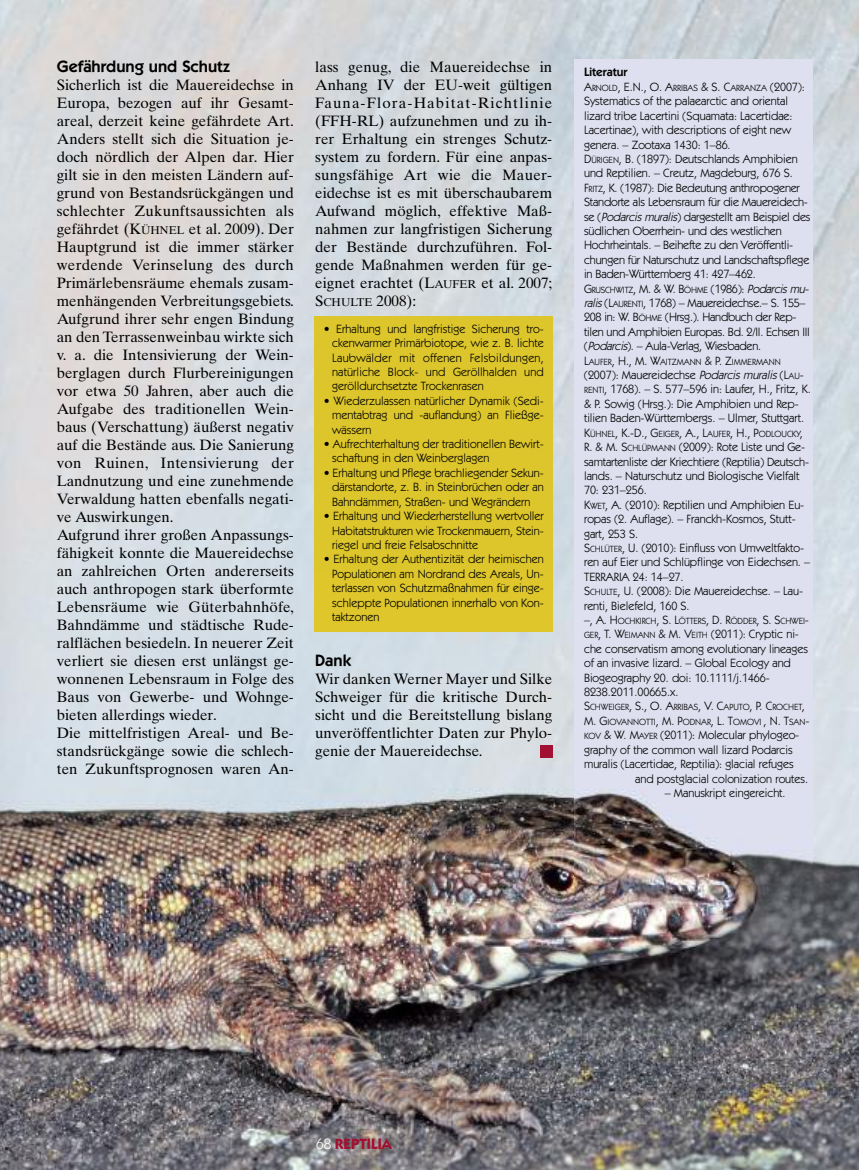
<style>
.page{position:relative;width:859px;height:1170px;background:#fff}
.page>*{position:absolute;margin:0;border:0;box-sizing:border-box;transform-origin:0 0}
.t1{font:600 16.5px "Itc Kabel";color:#000}
.t2{font:15px/18px "Times Ten";color:#000;text-align:justify}
.t3{font:700 15px "Itc Kabel";color:#a21032}
.t4{font:12px/14.4px "Itc Kabel";letter-spacing:-.005em;color:#000;text-align:justify}
.t5{font:9px/14.4px "Itc Kabel";letter-spacing:-.005em;color:#000}
.s1{font-size:11.25px}
.s2{font-weight:600}
.s3{font-size:9px}
.s4{font-style:italic}
.s5{font-size:12px}
.s6{font-weight:400;color:#fff}
</style>
<div class="page">
<svg style="left:0;top:0;width:859px;height:572px;background:#d5d8dc"></svg>
<div style="left:315px;top:316px;width:238px;height:316px;background:#ddc62b"></div>
<div style="left:574px;top:60px;width:238px;height:824px;background:#dedfef"></div>
<img style="left:0;top:572px;width:859px;height:597px">
<img style="left:315px;top:572px;width:238px;height:60px">
<img style="left:574px;top:572px;width:238px;height:312px">
<div style="left:540px;top:745px;width:13px;height:12px;background:#a21032"></div>
<h1 class="t1" style="left:57px;top:61px;width:175px">Gefährdung und Schutz</h1>
<p class="t2" style="left:57px;top:77px;width:239px;text-align:left">Sicherlich ist die Mauereidechse in Europa, bezogen auf ihr Gesamt&shy;areal, derzeit keine gefährdete Art.<br>Anders stellt sich die Situation je&shy;doch nördlich der Alpen dar. Hier gilt sie in den meisten Ländern auf&shy;grund von Bestandsrückgängen und schlechter Zukunftsaussichten als gefährdet (K<span class="s1">ÜHNEL</span> et al. 2009). Der Hauptgrund ist die immer stärker werdende Verinselung des durch Primärlebensräume ehemals zusam&shy;menhängenden Verbreitungsgebiets.<br>Aufgrund ihrer sehr engen Bindung an den Terrassenweinbau wirkte sich v. a. die Intensivierung der Wein&shy;berglagen durch Flurbereinigungen vor etwa 50 Jahren, aber auch die Aufgabe des traditionellen Wein&shy;baus (Verschattung) äußerst negativ auf die Bestände aus. Die Sanierung von Ruinen, Intensivierung der Landnutzung und eine zunehmende Verwaldung hatten ebenfalls negati&shy;ve Auswirkungen.<br>Aufgrund ihrer großen Anpassungs&shy;fähigkeit konnte die Mauereidechse an zahlreichen Orten andererseits auch anthropogen stark überformte Lebensräume wie Güterbahnhöfe, Bahndämme und städtische Rude&shy;ralflächen besiedeln. In neuerer Zeit verliert sie diesen erst unlängst ge&shy;wonnenen Lebensraum in Folge des Baus von Gewerbe- und Wohnge&shy;bieten allerdings wieder.<br>Die mittelfristigen Areal- und Be&shy;standsrückgänge sowie die schlech&shy;ten Zukunftsprognosen waren An-</p>
<p class="t2" style="left:315px;top:59px;width:239px">lass genug, die Mauereidechse in Anhang IV der EU-weit gültigen Fauna-Flora-Habitat-Richtlinie (FFH-RL) aufzunehmen und zu ih&shy;rer Erhaltung ein strenges Schutz&shy;system zu fordern. Für eine anpas&shy;sungsfähige Art wie die Mauer&shy;eidechse ist es mit überschaubarem Aufwand möglich, effektive Maß&shy;nahmen zur langfristigen Sicherung der Bestände durchzuführen. Fol&shy;gende Maßnahmen werden für ge&shy;eignet erachtet (L<span class="s1">AUFER</span> et al. 2007; S<span class="s1">CHULTE</span> 2008):</p>
<p class="t4" style="left:332px;top:322px;width:213px;text-indent:-9px">• Erhaltung und langfristige Sicherung tro&shy;ckenwarmer Primärbiotope, wie z. B. lichte Laubwälder mit offenen Felsbildungen, natürliche Block- und Geröllhalden und gerölldurchsetzte Trockenrasen</p>
<p class="t4" style="left:332px;top:394px;width:213px;text-indent:-9px">• Wiederzulassen natürlicher Dynamik (Sedi&shy;mentabtrag und -auflandung) an Fließge&shy;wässern</p>
<p class="t4" style="left:332px;top:437px;width:213px;text-indent:-9px">• Aufrechterhaltung der traditionellen Bewirt&shy;schaftung in den Weinberglagen</p>
<p class="t4" style="left:332px;top:466px;width:213px;text-indent:-9px">• Erhaltung und Pflege brachliegender Sekun&shy;därstandorte, z. B. in Steinbrüchen oder an Bahndämmen, Straßen- und Wegrändern</p>
<p class="t4" style="left:332px;top:509px;width:213px;text-indent:-9px">• Erhaltung und Wiederherstellung wertvoller Habitatstrukturen wie Trockenmauern, Stein&shy;riegel und freie Felsabschnitte</p>
<p class="t4" style="left:332px;top:553px;width:213px;text-indent:-9px">• Erhaltung der Authentizität der heimischen Populationen am Nordrand des Areals, Un&shy;terlassen von Schutzmaßnahmen für einge&shy;schleppte Populationen innerhalb von Kon&shy;taktzonen</p>
<h1 class="t1" style="left:315px;top:655px;width:37px">Dank</h1>
<p class="t2" style="left:315px;top:671px;width:239px">Wir danken Werner Mayer und Silke Schweiger für die kritische Durch&shy;sicht und die Bereitstellung bislang unveröffentlichter Daten zur Phylo&shy;genie der Mauereidechse.</p>
<p class="t4" style="left:584px;top:66px;width:228px;text-align:left"><span class="s2">Literatur<br></span>A<span class="s3">RNOLD</span>, E.N., O. A<span class="s3">RRIBAS</span> &amp; S. C<span class="s3">ARRANZA</span> (2007):<br>Systematics of the palaearctic and oriental lizard tribe Lacertini (Squamata: Lacertidae:<br>Lacertinae), with descriptions of eight new genera. – Zootaxa 1430: 1–86.<br>D<span class="s3">ÜRIGEN</span>, B. (1897): Deutschlands Amphibien und Reptilien. – Creutz, Magdeburg, 676 S.<br>F<span class="s3">RITZ</span>, K. (1987): Die Bedeutung anthropogener Standorte als Lebensraum für die Mauereidech&shy;se (<span class="s4">Podarcismuralis</span>) dargestellt am Beispiel des südlichen Oberrhein- und des westlichen Hochrheintals. – Beihefte zu den Veröffentli&shy;chungen für Naturschutz und Landschaftspflege in Baden-Württemberg 41: 427–462.<br>G<span class="s3">RUSCHWITZ</span>, M. &amp; W. B<span class="s3">ÖHME</span> (1986): <span class="s4">Podarcismu&shy;ralis</span>(L<span class="s3">AURENTI</span>, 1768) – Mauereidechse.– S. 155– 208 in: W. B<span class="s3">ÖHME</span> (Hrsg.). Handbuch der Rep&shy;tilen und Amphibien Europas. Bd. 2/II. Echsen III (<span class="s4">Podarcis</span>). – Aula-Verlag, Wiesbaden.</p>
<p class="t5" style="left:584px;top:355px;width:198px"><span class="s5">L</span>AUFER<span class="s5">, H., M. W</span>AITZMANN <span class="s5">&amp; P. Z</span>IMMERMANN</p>
<p class="t4" style="left:584px;top:368px;width:228px;text-align:left">(2007): Mauereidechse <span class="s4">Podarcismuralis</span>(L<span class="s3">AU</span>-<span class="s3">RENTI</span>, 1768). – S. 577–596 in: Laufer, H., Fritz, K. &amp; P. Sowig (Hrsg.): Die Amphibien und Rep&shy;tilien Baden-Württembergs. – Ulmer, Stuttgart.</p>
<p class="t5" style="left:584px;top:427px;width:220px"><span class="s5">K</span>ÜHNEL<span class="s5">, K.-D., G</span>EIGER<span class="s5">, A., L</span>AUFER<span class="s5">, H., P</span>ODLOUCKY<span class="s5">,</span></p>
<p class="t4" style="left:584px;top:440px;width:228px;text-align:left">R. &amp; M. S<span class="s3">CHLÜPMANN</span> (2009): Rote Liste und Ge&shy;samtartenliste der Kriechtiere (Reptilia) Deutsch&shy;lands. – Naturschutz und Biologische Vielfalt 70: 231–256.<br>K<span class="s3">WET</span>, A. (2010): Reptilien und Amphibien Eu&shy;ropas (2. Auflage). – Franckh-Kosmos, Stutt&shy;gart, 253 S.<br>S<span class="s3">CHLÜTER</span>, U. (2010): Einfluss von Umweltfakto&shy;ren auf Eier und Schlüpflinge von Eidechsen. – TERRARIA 24: 14–27.<br>S<span class="s3">CHULTE</span>, U. (2008): Die Mauereidechse. – Lau&shy;renti, Bielefeld, 160 S.</p>
<p class="t5" style="left:584px;top:614px;width:226px"><span class="s5">–, A. H</span>OCHKIRCH<span class="s5">, S. L</span>ÖTTERS<span class="s5">, D. R</span>ÖDDER<span class="s5">, S. S</span>CHWEI<span class="s5">-</span></p>
<p class="t4" style="left:584px;top:628px;width:225px;text-align:left"><span class="s3">GER</span>, T. W<span class="s3">EIMANN</span> &amp; M. V<span class="s3">EITH</span> (2011): Cryptic ni&shy;che conservatism among evolutionary lineages of an invasive lizard. – Global Ecology and Biogeography 20. doi: 10.1111/j.1466- 8238.2011.00665.x.</p>
<p class="t5" style="left:584px;top:700px;width:227px"><span class="s5">S</span>CHWEIGER<span class="s5">, S., O. A</span>RRIBAS<span class="s5">, V. C</span>APUTO<span class="s5">, P. C</span>ROCHET<span class="s5">,<br>M. G</span>IOVANNOTTI<span class="s5">, M. P</span>ODNAR<span class="s5">, L. T</span>OMOVI <span class="s5">, N. T</span>SAN<span class="s5">-</span></p>
<p class="t4" style="left:584px;top:728px;width:217px"><span class="s3">KOV</span> &amp; W. M<span class="s3">AYER</span> (2011): Molecular phylogeo-</p>
<p class="t4" style="left:584px;top:743px;width:210px">graphy of the common wall lizard Podarcis</p>
<p class="t4" style="left:584px;top:757px;width:211px">muralis (Lacertidae, Reptilia): glacial refuges</p>
<p class="t4" style="left:635px;top:772px;width:174px">and postglacial colonization routes.</p>
<p class="t4" style="left:665px;top:786px;width:122px">– Manuskript eingereicht.</p>
<p class="t3" style="left:316px;top:1138px;width:77px"><span class="s6">68</span> REPTILIA</p>
</div>
